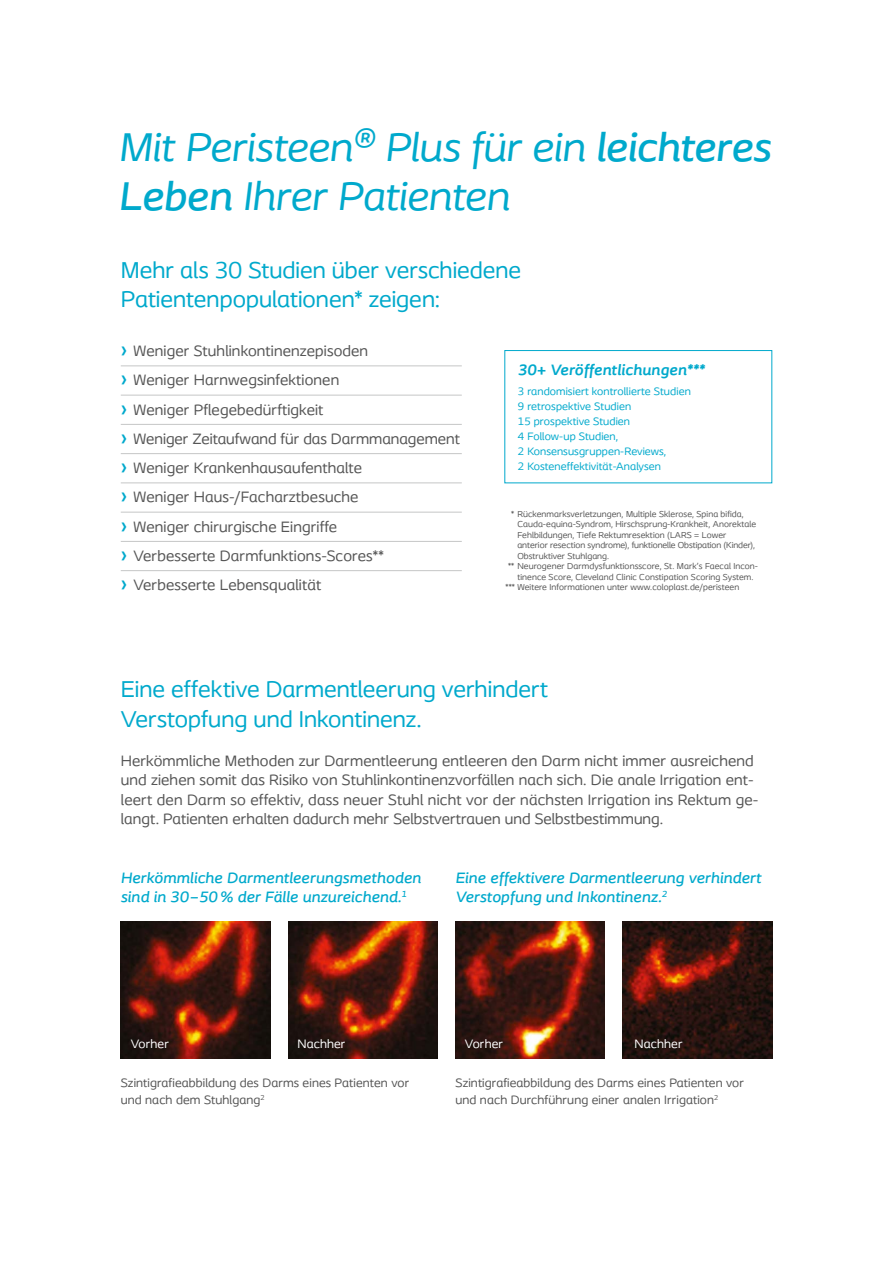
<style>
.page{position:relative;width:893px;height:1263px;background:#fff}
.page>*{position:absolute;margin:0;border:0;box-sizing:border-box;transform-origin:0 0}
.t1{font:italic 42px/48.8px "Coloplast";letter-spacing:-.005em;color:#00a9cc}
.t2{font:24px/29.2px "Coloplast";color:#00a9cc}
.t3{font:15.75px/29.2px "Coloplast";letter-spacing:.01em;color:#565656}
.t4{font:italic 500 15.75px/19.5px "Coloplast";letter-spacing:.01em;color:#00a9cc}
.t5{font:italic 700 15.75px "Coloplast";letter-spacing:.01em;color:#00a9cc}
.t6{font:12.75px/16.5px "Coloplast";letter-spacing:.01em;color:#565656}
.t7{font:12.75px "Coloplast";letter-spacing:.01em;color:#fff}
.t8{font:11.25px/15px "Coloplast";letter-spacing:.01em;color:#00a9cc}
.t9{font:9px "Coloplast";letter-spacing:.01em;color:#565656}
.s1{font-weight:500}
.s2{font-weight:500;font-size:21px;color:#00a9cc}
</style>
<div class="page">
<div style="left:504px;top:350px;width:268px;height:133px;border:1px solid #00a9cc"></div>
<hr style="left:121px;top:365px;width:341px;height:1px;background:#c5c6c6">
<hr style="left:121px;top:395px;width:341px;height:1px;background:#c5c6c6">
<hr style="left:121px;top:424px;width:341px;height:1px;background:#c5c6c6">
<hr style="left:121px;top:453px;width:341px;height:1px;background:#c5c6c6">
<hr style="left:121px;top:482px;width:341px;height:1px;background:#c5c6c6">
<hr style="left:121px;top:512px;width:341px;height:1px;background:#c5c6c6">
<hr style="left:121px;top:541px;width:341px;height:1px;background:#c5c6c6">
<hr style="left:121px;top:570px;width:341px;height:1px;background:#c5c6c6">
<img style="left:121px;top:922px;width:149px;height:136px">
<img style="left:288px;top:922px;width:149px;height:136px">
<img style="left:623px;top:922px;width:149px;height:136px">
<img style="left:455px;top:922px;width:150px;height:136px">
<h1 class="t1" style="left:119px;top:122px;width:653px">Mit Peristeen® Plus für ein <span class="s1">leichteres<br>Leben</span> Ihrer Patienten</h1>
<h2 class="t2" style="left:121px;top:255px;width:402px">Mehr als 30 Studien über verschiedene<br>Patientenpopulationen* zeigen:</h2>
<p class="t3" style="left:121px;top:336px;width:341px"><span class="s2">›</span> Weniger Stuhlinkontinenzepisoden<br><span class="s2">›</span> Weniger Harnwegsinfektionen<br><span class="s2">›</span> Weniger Pflegebedürftigkeit<br><span class="s2">›</span> Weniger Zeitaufwand für das Darmmanagement <span class="s2">›</span> Weniger Krankenhausaufenthalte<br><span class="s2">›</span> Weniger Haus-/Facharztbesuche<br><span class="s2">›</span> Weniger chirurgische Eingriffe<br><span class="s2">›</span> Verbesserte Darmfunktions-Scores**<br><span class="s2">›</span> Verbesserte Lebensqualität</p>
<p class="t5" style="left:518px;top:361px;width:188px">30+ Veröffentlichungen***</p>
<p class="t8" style="left:518px;top:383px;width:174px">3 randomisiert kontrollierte Studien<br>9 retrospektive Studien<br>15 prospektive Studien<br>4 Follow-up Studien,<br>2 Konsensusgruppen-Reviews,<br>2 Kosteneffektivität-Analysen</p>
<p class="t9" style="left:511px;top:508px;width:234px">* Rückenmarksverletzungen, Multiple Sklerose, Spina bifida,</p>
<p class="t9" style="left:517px;top:519px;width:240px">Cauda-equina-Syndrom, Hirschsprung-Krankheit, Anorektale</p>
<p class="t9" style="left:517px;top:529px;width:210px">Fehlbildungen, Tiefe Rektumresektion (LARS = Lower</p>
<p class="t9" style="left:517px;top:540px;width:239px">anterior resection syndrome), funktionelle Obstipation (Kinder),</p>
<p class="t9" style="left:517px;top:550px;width:93px">Obstruktiver Stuhlgang.</p>
<p class="t9" style="left:508px;top:561px;width:252px">** Neurogener Darmdysfunktionsscore, St. Mark’s Faecal Incon-</p>
<p class="t9" style="left:517px;top:571px;width:238px">tinence Score, Cleveland Clinic Constipation Scoring System.</p>
<p class="t9" style="left:505px;top:582px;width:235px">*** Weitere Informationen unter www.coloplast.de/peristeen</p>
<h2 class="t2" style="left:121px;top:674px;width:429px">Eine effektive Darmentleerung verhindert<br>Verstopfung und Inkontinenz.</h2>
<p class="t3" style="left:121px;top:750px;width:639px;line-height:19.5px">Herkömmliche Methoden zur Darmentleerung entleeren den Darm nicht immer ausreichend und ziehen somit das Risiko von Stuhlinkontinenzvorfällen nach sich. Die anale Irrigation ent&shy;leert den Darm so effektiv, dass neuer Stuhl nicht vor der nächsten Irrigation ins Rektum ge&shy;langt. Patienten erhalten dadurch mehr Selbstvertrauen und Selbstbestimmung.</p>
<p class="t4" style="left:121px;top:867px;width:302px">Herkömmliche Darmentleerungsmethoden sind in 30–50 % der Fälle unzureichend.<sup>1</sup></p>
<p class="t4" style="left:455px;top:867px;width:307px">Eine effektivere Darmentleerung verhindert<br>Verstopfung und Inkontinenz.<sup>2</sup></p>
<p class="t7" style="left:131px;top:1036px;width:40px">Vorher</p>
<p class="t7" style="left:297px;top:1036px;width:50px">Nachher</p>
<p class="t7" style="left:465px;top:1036px;width:40px">Vorher</p>
<p class="t7" style="left:634px;top:1036px;width:50px">Nachher</p>
<p class="t6" style="left:121px;top:1075px;width:290px">Szintigrafieabbildung des Darms eines Patienten vor und nach dem Stuhlgang<sup>2</sup></p>
<p class="t6" style="left:455px;top:1075px;width:290px">Szintigrafieabbildung des Darms eines Patienten vor und nach Durchführung einer analen Irrigation<sup>2</sup></p>
</div>
